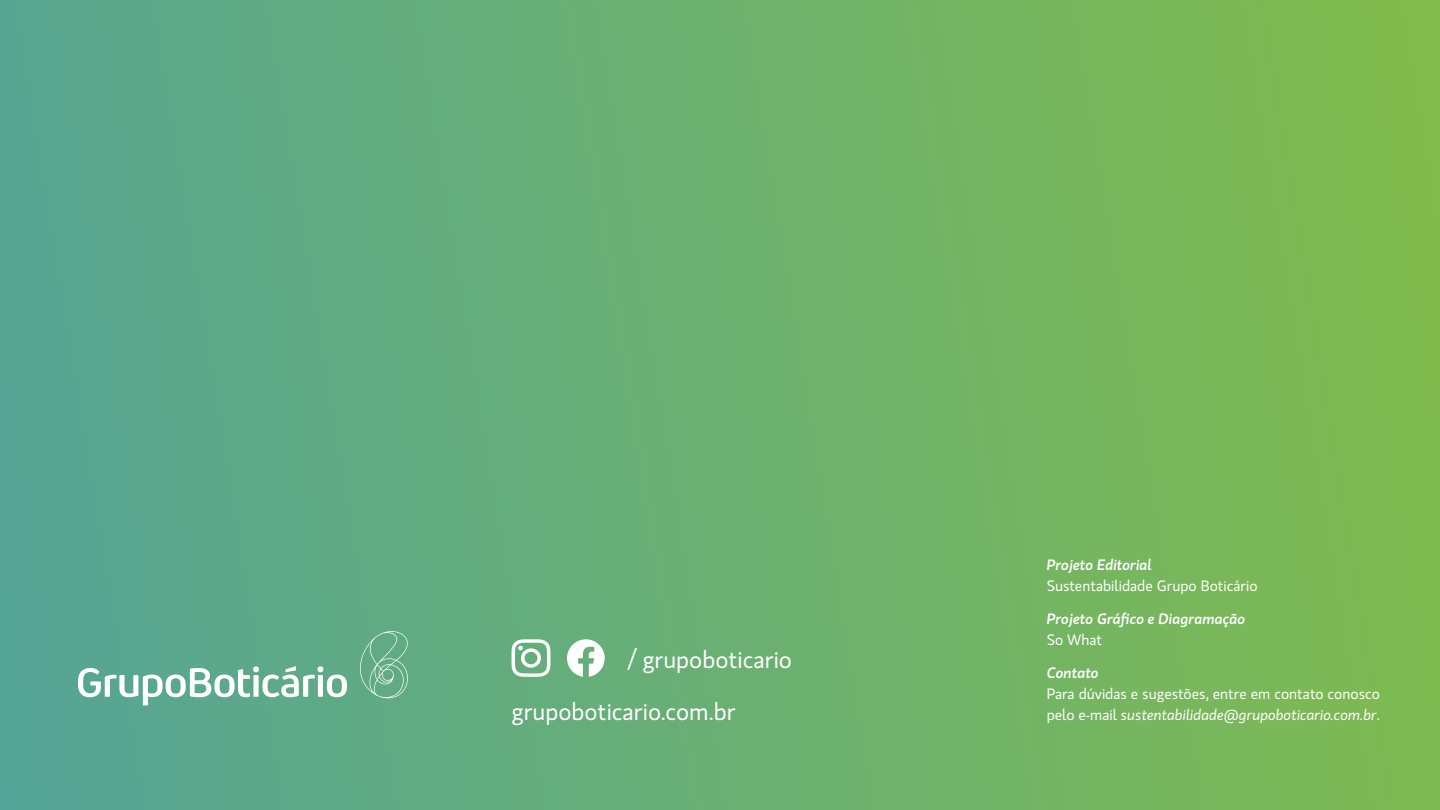
<style>
.page{position:relative;width:1440px;height:810px;background:#fff}
.page>*{position:absolute;margin:0;border:0;box-sizing:border-box;transform-origin:0 0}
.t1{font:24px/51.7px "Gloriola Std";color:#fff}
.t2{font:15px/21px "Gloriola Std";color:#fff}
.t3{font:italic 500 15px "Gloriola Std";color:#fff}
.s1{font-style:italic}
</style>
<div class="page">
<div style="left:0;top:0;width:1440px;height:810px;background:linear-gradient(to right,#56a595,#80bb4e)"></div>
<svg style="left:78px;top:666px;width:269px;height:39px"></svg>
<svg style="left:357px;top:629px;width:53px;height:69px;background:#6eb28f"></svg>
<svg style="left:512px;top:639px;width:38px;height:38px"></svg>
<svg style="left:567px;top:639px;width:38px;height:38px"></svg>
<h1 class="t1" style="left:512px;top:634px;width:282px;text-indent:117px">/ grupoboticario grupoboticario.com.br</h1>
<p class="t3" style="left:1047px;top:554px;width:107px">Projeto Editorial</p>
<p class="t2" style="left:1047px;top:575px;width:212px">Sustentabilidade Grupo Boticário</p>
<p class="t3" style="left:1047px;top:608px;width:200px">Projeto Gráfico e Diagramação</p>
<p class="t2" style="left:1047px;top:629px;width:57px">So What</p>
<p class="t3" style="left:1047px;top:662px;width:54px">Contato</p>
<p class="t2" style="left:1047px;top:683px;width:335px">Para dúvidas e sugestões, entre em contato conosco pelo e-mail <span class="s1">sustentabilidade@grupoboticario.com.br</span>.</p>
</div>
